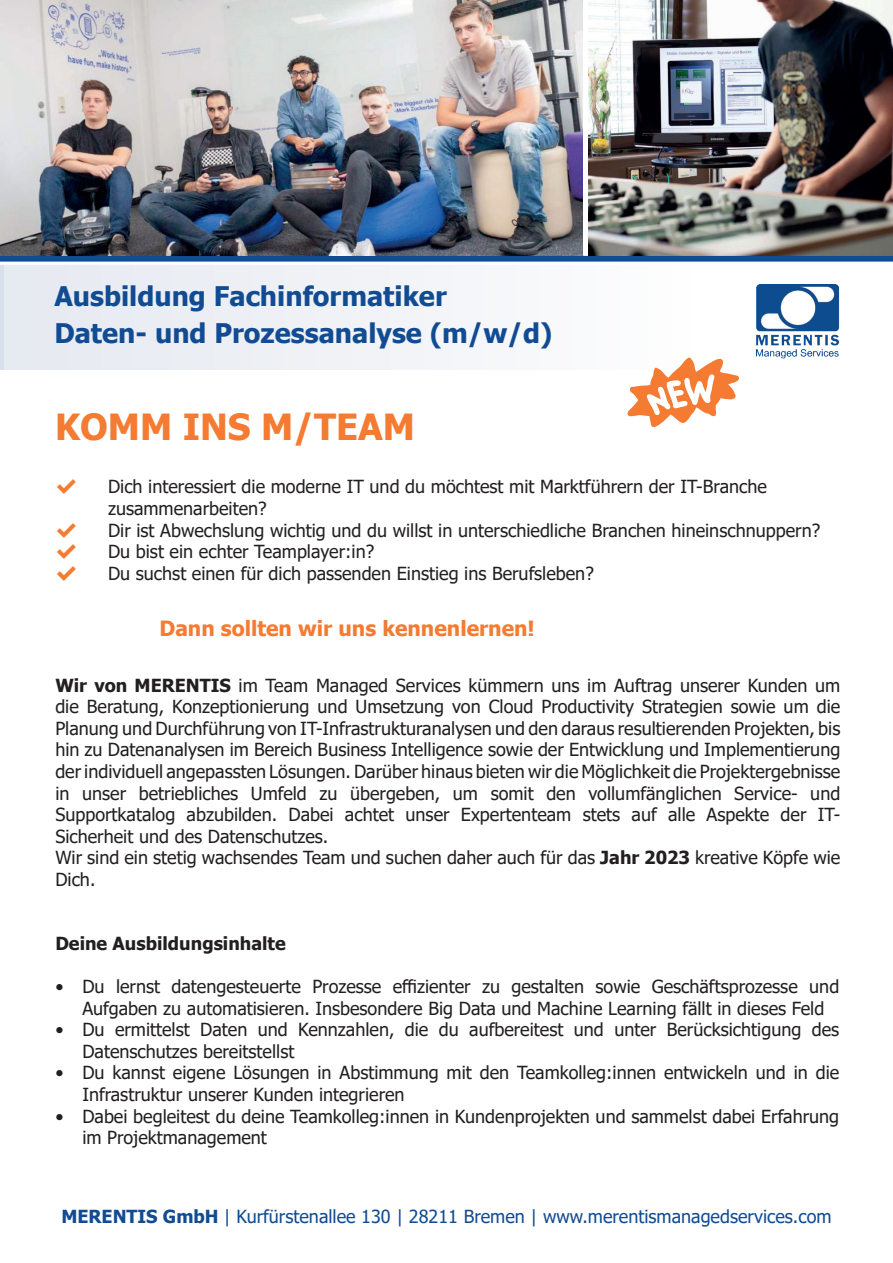
<style>
.page{position:relative;width:893px;height:1263px;background:#fff}
.page>*{position:absolute;margin:0;border:0;box-sizing:border-box;transform-origin:0 0}
.t1{font:700 36px "Tahoma";color:#f47b31}
.t2{font:700 27px/37.5px "Tahoma";color:#114b92}
.t3{font:700 21px "Tahoma";color:#f47b31}
.t4{font:18px/21.6px "Tahoma";color:#231f20}
.t5{font:18px "Tahoma";color:#114b92}
.t6{font:700 18px "Tahoma";color:#231f20}
.s1{color:#f47b31}
.s2{font-weight:700}
</style>
<div class="page">
<div style="left:0;top:265px;width:893px;height:104px;background:linear-gradient(to right,#e5e9f0,#fff)"></div>
<div style="left:0;top:256px;width:893px;height:6px;background:#114b92"></div>
<img style="left:750px;top:284px;width:94px;height:80px">
<img style="left:0;top:0;width:583px;height:256px">
<img style="left:589px;top:0;width:304px;height:256px">
<svg style="left:617px;top:344px;width:131px;height:25px"></svg>
<h2 class="t2" style="left:54px;top:278px;width:499px">Ausbildung Fachinformatiker<br>Daten- und Prozessanalyse (m/w/d)</h2>
<h1 class="t1" style="left:55px;top:401px;width:361px">KOMM INS M/TEAM</h1>
<p class="t4" style="left:108px;top:477px;width:660px;text-indent:-54px"><span class="s1">✔</span> Dich interessiert die moderne IT und du möchtest mit Marktführern der IT-Branche zusammenarbeiten?</p>
<p class="t4" style="left:54px;top:520px;width:768px"><span class="s1">✔</span> Dir ist Abwechslung wichtig und du willst in unterschiedliche Branchen hineinschnuppern?</p>
<p class="t4" style="left:54px;top:542px;width:322px"><span class="s1">✔</span> Du bist ein echter Teamplayer:in?</p>
<p class="t4" style="left:54px;top:563px;width:541px"><span class="s1">✔</span> Du suchst einen für dich passenden Einstieg ins Berufsleben?</p>
<p class="t3" style="left:159px;top:613px;width:377px">Dann sollten wir uns kennenlernen!</p>
<p class="t4" style="left:55px;top:675px;width:786px"><span class="s2">Wir von MERENTIS</span> im Team Managed Services kümmern uns im Auftrag unserer Kunden um die Beratung, Konzeptionierung und Umsetzung von Cloud Productivity Strategien sowie um die Planung und Durchführung von IT-Infrastrukturanalysen und den daraus resultierenden Projekten, bis hin zu Datenanalysen im Bereich Business Intelligence sowie der Entwicklung und Implementierung der individuell angepassten Lösungen. Darüber hinaus bieten wir die Möglichkeit die Projektergebnisse in unser betriebliches Umfeld zu übergeben, um somit den vollumfänglichen Service- und Supportkatalog abzubilden. Dabei achtet unser Expertenteam stets auf alle Aspekte der IT-Sicherheit und des Datenschutzes.<br>Wir sind ein stetig wachsendes Team und suchen daher auch für das <span class="s2">Jahr 2023</span> kreative Köpfe wie Dich.</p>
<p class="t6" style="left:55px;top:930px;width:232px">Deine Ausbildungsinhalte</p>
<p class="t4" style="left:82px;top:976px;width:758px;text-indent:-27px">• Du lernst datengesteuerte Prozesse effizienter zu gestalten sowie Geschäftsprozesse und<br>Aufgaben zu automatisieren. Insbesondere Big Data und Machine Learning fällt in dieses Feld</p>
<p class="t4" style="left:82px;top:1020px;width:758px;text-indent:-27px">• Du ermittelst Daten und Kennzahlen, die du aufbereitest und unter Berücksichtigung des<br>Datenschutzes bereitstellst</p>
<p class="t4" style="left:82px;top:1063px;width:758px;text-indent:-27px">• Du kannst eigene Lösungen in Abstimmung mit den Teamkolleg:innen entwickeln und in die<br>Infrastruktur unserer Kunden integrieren</p>
<p class="t4" style="left:82px;top:1106px;width:758px;text-indent:-27px">• Dabei begleitest du deine Teamkolleg:innen in Kundenprojekten und sammelst dabei Erfahrung im Projektmanagement</p>
<p class="t5" style="left:61px;top:1204px;width:772px"><span class="s2">MERENTIS GmbH</span> | Kurfürstenallee 130 | 28211 Bremen | www.merentismanagedservices.com</p>
</div>
